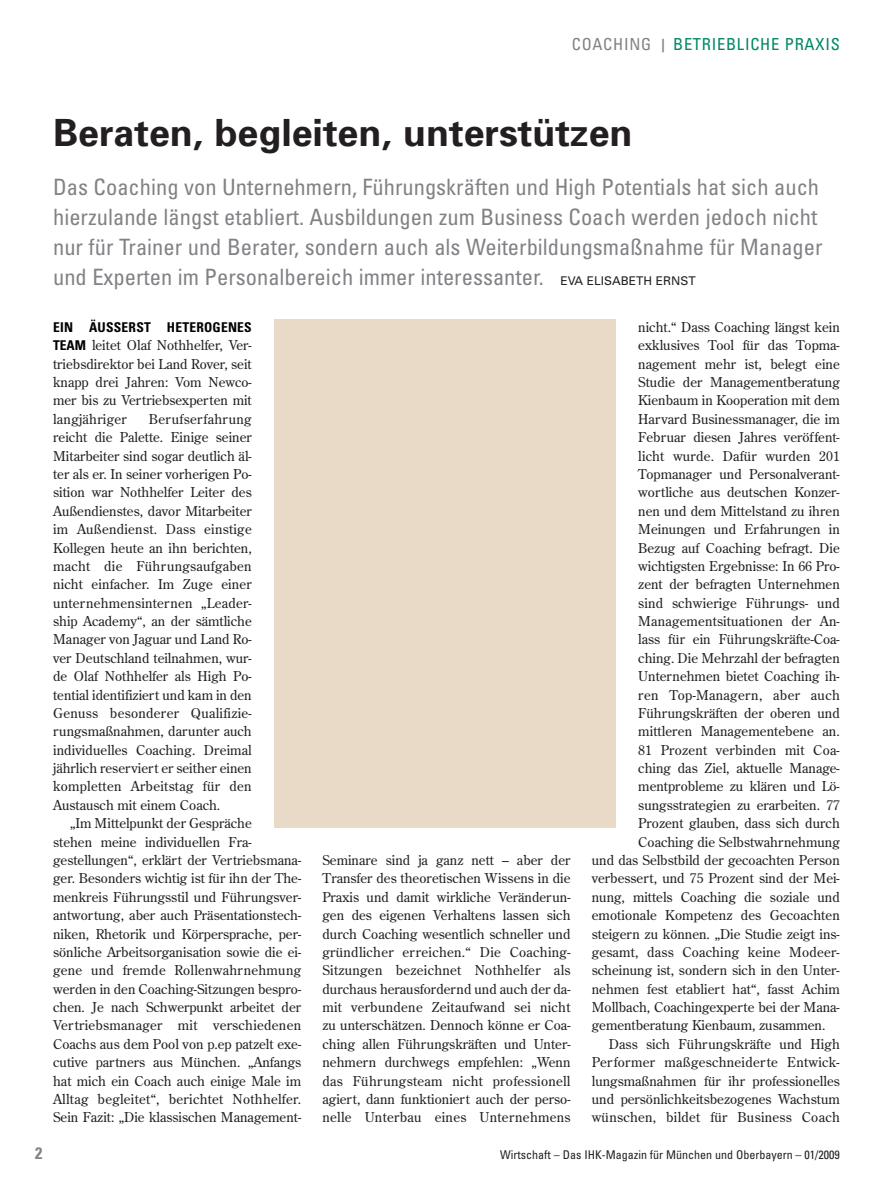
<style>
.page{position:relative;width:893px;height:1191px;background:#fff}
.page>*{position:absolute;margin:0;border:0;box-sizing:border-box;transform-origin:0 0}
.t1{font:700 37.5px "Univers";color:#231f20}
.t2{font:condensed 22.5px/30px "Univers";color:#808285}
.t3{font:condensed 16.5px "Univers";letter-spacing:.045em;color:#008764}
.t4{font:700 condensed 16.5px "Univers";color:#808285}
.t5{font:13.5px/18.3px "Century Old Style";color:#231f20;text-align:justify}
.t6{font:13.5px "Century Old Style";letter-spacing:.02em;color:#231f20}
.t7{font:700 condensed 13.5px "Univers";letter-spacing:.02em;color:#000}
.t8{font:condensed 12px "Univers";color:#231f20}
.s1{color:#808285}
.s2{font-weight:700;font-size:13.5px;color:#808285}
.s3{font-stretch:normal;font-size:12px;color:#231f20}
.s4{font-family:"Univers";font-weight:700;font-stretch:condensed;color:#000}
</style>
<div class="page">
<div style="left:274px;top:319px;width:342px;height:508px;background:#e9dac7"></div>
<p class="t3" style="left:572px;top:38px;width:270px"><span class="s1">COACHING</span> <span class="s2">|</span> BETRIEBLICHE PRAXIS</p>
<h1 class="t1" style="left:53px;top:119px;width:581px">Beraten, begleiten, unterstützen</h1>
<p class="t2" style="left:53px;top:174px;width:771px">Das Coaching von Unternehmern, Führungskräften und High Potentials hat sich auch hierzulande längst etabliert. Ausbildungen zum Business Coach werden jedoch nicht nur für Trainer und Berater, sondern auch als Weiterbildungsmaßnahme für Manager und Experten im Personalbereich immer interessanter. <span class="s3">EVA ELISABETH ERNST</span></p>
<p class="t7" style="left:53px;top:322px;width:200px">EIN ÄUSSERST HETEROGENES</p>
<p class="t5" style="left:53px;top:336px;width:200px"><span class="s4">TEAM</span> leitet Olaf Nothhelfer, Ver&shy;triebsdirektor bei Land Rover, seit knapp drei Jahren: Vom Newco&shy;mer bis zu Vertriebsexperten mit langjähriger</p>
<p class="t5" style="left:53px;top:410px;width:200px;text-indent:96px">Berufserfahrung reicht die Palette. Einige seiner Mitarbeiter sind sogar deutlich äl&shy;ter als er. In seiner vorherigen Po&shy;sition war Nothhelfer Leiter des Außendienstes, davor Mitarbeiter im Außendienst. Dass einstige Kollegen heute an ihn berichten, macht die Führungsaufgaben nicht einfacher. Im Zuge einer unternehmensinternen „Leader&shy;ship Academy“, an der sämtliche Manager von Jaguar und Land Ro&shy;ver Deutschland teilnahmen, wur&shy;de Olaf Nothhelfer als High Po&shy;tential identifiziert und kam in den Genuss besonderer Qualifizie&shy;rungsmaßnahmen, darunter auch individuelles Coaching. Dreimal jährlich reserviert er seither einen kompletten Arbeitstag für den Austausch mit einem Coach.</p>
<p class="t5" style="left:53px;top:814px;width:250px;text-align:left;text-indent:17px">„Im Mittelpunkt der Gespräche<br>stehen meine individuellen Fra&shy;gestellungen“, erklärt der Vertriebsmana&shy;ger. Besonders wichtig ist für ihn der The&shy;menkreis Führungsstil und Führungsver&shy;antwortung, aber auch Präsentationstech&shy;niken, Rhetorik und Körpersprache, per&shy;sönliche Arbeitsorganisation sowie die ei&shy;gene und fremde Rollenwahrnehmung werden in den Coaching-Sitzungen bespro&shy;chen. Je nach Schwerpunkt arbeitet der Vertriebsmanager mit verschiedenen Coachs aus dem Pool von p.ep patzelt exe&shy;cutive partners aus München. „Anfangs hat mich ein Coach auch einige Male im Alltag begleitet“, berichtet Nothhelfer.<br>Sein Fazit: „Die klassischen Management-</p>
<p class="t5" style="left:322px;top:851px;width:250px">Seminare sind ja ganz nett – aber der Transfer des theoretischen Wissens in die Praxis und damit wirkliche Veränderun&shy;gen des eigenen Verhaltens lassen sich durch Coaching wesentlich schneller und gründlicher erreichen.“ Die Coaching-Sitzungen bezeichnet Nothhelfer als durchaus herausfordernd und auch der da&shy;mit verbundene Zeitaufwand sei nicht zu unterschätzen. Dennoch könne er Coa&shy;ching allen Führungskräften und Unter&shy;nehmern durchwegs empfehlen: „Wenn das Führungsteam nicht professionell agiert, dann funktioniert auch der perso&shy;nelle Unterbau eines Unternehmens</p>
<p class="t5" style="left:638px;top:318px;width:203px">nicht.“ Dass Coaching längst kein</p>
<p class="t5" style="left:638px;top:336px;width:203px">exklusives Tool für das Topma-</p>
<p class="t5" style="left:638px;top:355px;width:203px">nagement mehr ist, belegt eine</p>
<p class="t5" style="left:638px;top:373px;width:203px">Studie der Managementberatung</p>
<p class="t5" style="left:638px;top:391px;width:203px">Kienbaum in Kooperation mit dem</p>
<p class="t5" style="left:638px;top:410px;width:203px">Harvard Businessmanager, die im</p>
<p class="t5" style="left:638px;top:428px;width:203px">Februar diesen Jahres veröffent-</p>
<p class="t5" style="left:638px;top:447px;width:203px">licht wurde. Dafür wurden 201</p>
<p class="t5" style="left:638px;top:465px;width:203px">Topmanager und Personalverant-</p>
<p class="t5" style="left:638px;top:483px;width:203px">wortliche aus deutschen Konzer-</p>
<p class="t5" style="left:638px;top:502px;width:203px">nen und dem Mittelstand zu ihren</p>
<p class="t5" style="left:638px;top:520px;width:203px">Meinungen und Erfahrungen in</p>
<p class="t5" style="left:638px;top:538px;width:203px">Bezug auf Coaching befragt. Die</p>
<p class="t5" style="left:638px;top:557px;width:203px">wichtigsten Ergebnisse: In 66 Pro-</p>
<p class="t5" style="left:638px;top:575px;width:203px">zent der befragten Unternehmen</p>
<p class="t5" style="left:638px;top:594px;width:203px">sind schwierige Führungs- und</p>
<p class="t5" style="left:638px;top:612px;width:203px">Managementsituationen der An-</p>
<p class="t5" style="left:638px;top:630px;width:203px">lass für ein Führungskräfte-Coa-</p>
<p class="t5" style="left:638px;top:649px;width:203px">ching. Die Mehrzahl der befragten</p>
<p class="t5" style="left:638px;top:667px;width:203px">Unternehmen bietet Coaching ih-</p>
<p class="t6" style="left:638px;top:687px;width:203px">ren Top-Managern, aber auch</p>
<p class="t5" style="left:638px;top:704px;width:203px">Führungskräften der oberen und</p>
<p class="t5" style="left:638px;top:722px;width:203px">mittleren Managementebene an.</p>
<p class="t5" style="left:638px;top:741px;width:203px">81 Prozent verbinden mit Coa-</p>
<p class="t5" style="left:638px;top:759px;width:203px">ching das Ziel, aktuelle Manage-</p>
<p class="t5" style="left:638px;top:777px;width:203px">mentprobleme zu klären und Lö-</p>
<p class="t5" style="left:638px;top:796px;width:203px">sungsstrategien zu erarbeiten. 77</p>
<p class="t5" style="left:638px;top:814px;width:203px">Prozent glauben, dass sich durch</p>
<p class="t5" style="left:638px;top:832px;width:203px">Coaching die Selbstwahrnehmung</p>
<p class="t5" style="left:592px;top:851px;width:250px">und das Selbstbild der gecoachten Person</p>
<p class="t5" style="left:592px;top:869px;width:250px">verbessert, und 75 Prozent sind der Mei-</p>
<p class="t5" style="left:592px;top:888px;width:250px">nung, mittels Coaching die soziale und</p>
<p class="t5" style="left:592px;top:906px;width:250px">emotionale Kompetenz des Gecoachten</p>
<p class="t5" style="left:592px;top:924px;width:250px">steigern zu können. „Die Studie zeigt ins-</p>
<p class="t5" style="left:592px;top:943px;width:250px">gesamt, dass Coaching keine Modeer-</p>
<p class="t5" style="left:592px;top:961px;width:250px">scheinung ist, sondern sich in den Unter-</p>
<p class="t5" style="left:592px;top:979px;width:250px">nehmen fest etabliert hat“, fasst Achim</p>
<p class="t5" style="left:592px;top:998px;width:250px">Mollbach, Coachingexperte bei der Mana-</p>
<p class="t5" style="left:592px;top:1016px;width:235px">gementberatung Kienbaum, zusammen.</p>
<p class="t5" style="left:609px;top:1035px;width:233px">Dass sich Führungskräfte und High</p>
<p class="t6" style="left:592px;top:1054px;width:250px">Performer maßgeschneiderte Entwick-</p>
<p class="t5" style="left:592px;top:1071px;width:250px">lungsmaßnahmen für ihr professionelles</p>
<p class="t5" style="left:592px;top:1090px;width:250px">und persönlichkeitsbezogenes Wachstum</p>
<p class="t6" style="left:592px;top:1109px;width:250px">wünschen, bildet für Business Coach</p>
<p class="t4" style="left:35px;top:1147px;width:9px">2</p>
<p class="t8" style="left:500px;top:1149px;width:341px">Wirtschaft – Das IHK-Magazin für München und Oberbayern – 01/2009</p>
</div>
